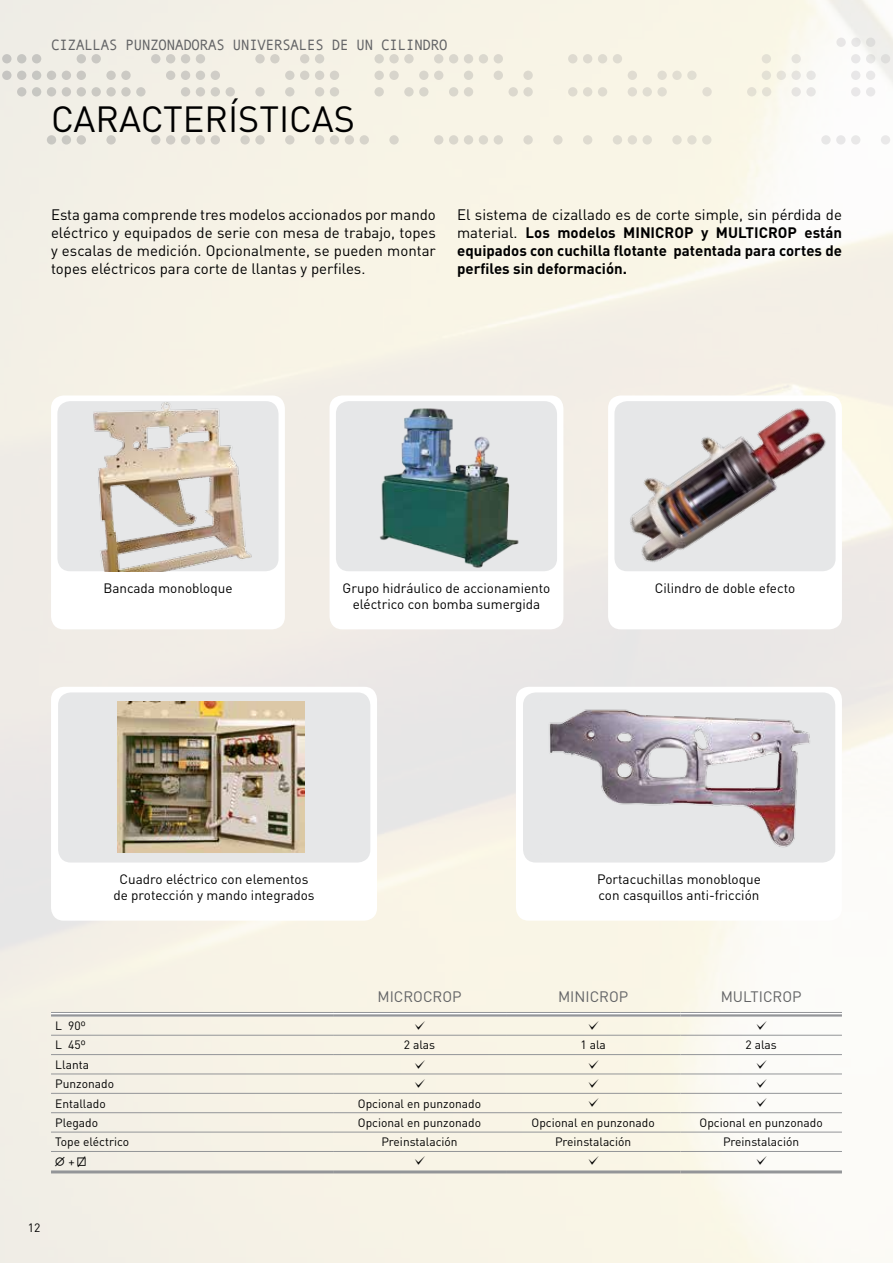
<style>
.page{position:relative;width:893px;height:1263px;background:#fff}
.page>*{position:absolute;margin:0;border:0;box-sizing:border-box;transform-origin:0 0}
.t1{font:36px "DIN Pro";color:#000}
.t2{font:15px/18px "DIN Pro";color:#000;text-align:justify}
.t3{font:700 15px/18px "DIN Pro";color:#000;text-align:justify}
.t4{font:15px "Andale Mono";letter-spacing:-.05em;color:#636466}
.t5{font:15px "DIN Pro";color:#636466}
.t6{font:13.5px/16.2px "DIN Pro";color:#000;text-align:center}
.t7{font:12px "DIN Pro";color:#000}
.t8{font:12px "GEKA";color:#000}
.s1{font-weight:400}
.s2{font-family:"DIN Pro"}
</style>
<div class="page">
<img style="left:0;top:0;width:893px;height:1263px">
<div style="left:51px;top:395px;width:234px;height:234px;background:#fff;border-radius:13px"></div>
<div style="left:51px;top:687px;width:326px;height:234px;background:#fff;border-radius:13px"></div>
<div style="left:516px;top:687px;width:326px;height:234px;background:#fff;border-radius:13px"></div>
<div style="left:330px;top:395px;width:233px;height:234px;background:#fff;border-radius:13px"></div>
<div style="left:608px;top:395px;width:234px;height:234px;background:#fff;border-radius:13px"></div>
<div style="left:57px;top:401px;width:222px;height:170px;background:#e6e7e8;border-radius:13px"></div>
<img style="left:93px;top:402px;width:159px;height:169px">
<div style="left:58px;top:692px;width:312px;height:170px;background:#e6e7e8;border-radius:13px"></div>
<img style="left:118px;top:702px;width:186px;height:150px">
<div style="left:523px;top:692px;width:312px;height:170px;background:#e6e7e8;border-radius:13px"></div>
<img style="left:549px;top:709px;width:261px;height:139px">
<div style="left:336px;top:401px;width:221px;height:170px;background:#e6e7e8;border-radius:13px"></div>
<img style="left:380px;top:408px;width:139px;height:160px">
<img style="left:614px;top:401px;width:222px;height:170px">
<hr style="left:51px;top:1012px;width:282px;height:4px;background:#fff">
<hr style="left:333px;top:1012px;width:173px;height:4px;background:#fff">
<hr style="left:506px;top:1012px;width:174px;height:4px;background:#fff">
<hr style="left:680px;top:1012px;width:162px;height:4px;background:#fff">
<hr style="left:51px;top:1012px;width:282px;height:1px;background:#939598">
<hr style="left:51px;top:1014px;width:282px;height:2px;background:#939598">
<hr style="left:333px;top:1012px;width:173px;height:1px;background:#939598">
<hr style="left:333px;top:1014px;width:173px;height:2px;background:#939598">
<hr style="left:506px;top:1012px;width:174px;height:1px;background:#939598">
<hr style="left:506px;top:1014px;width:174px;height:2px;background:#939598">
<hr style="left:680px;top:1012px;width:162px;height:1px;background:#939598">
<hr style="left:680px;top:1014px;width:162px;height:2px;background:#939598">
<hr style="left:51px;top:1035px;width:282px;height:1px;background:#939598">
<hr style="left:333px;top:1035px;width:173px;height:1px;background:#939598">
<hr style="left:506px;top:1035px;width:174px;height:1px;background:#939598">
<hr style="left:680px;top:1035px;width:162px;height:1px;background:#939598">
<hr style="left:51px;top:1054px;width:282px;height:1px;background:#939598">
<hr style="left:333px;top:1054px;width:173px;height:1px;background:#939598">
<hr style="left:506px;top:1054px;width:174px;height:1px;background:#939598">
<hr style="left:680px;top:1054px;width:162px;height:1px;background:#939598">
<hr style="left:51px;top:1073px;width:282px;height:1px;background:#939598">
<hr style="left:333px;top:1073px;width:173px;height:1px;background:#939598">
<hr style="left:506px;top:1073px;width:174px;height:1px;background:#939598">
<hr style="left:680px;top:1073px;width:162px;height:1px;background:#939598">
<hr style="left:51px;top:1093px;width:282px;height:1px;background:#939598">
<hr style="left:333px;top:1093px;width:173px;height:1px;background:#939598">
<hr style="left:506px;top:1093px;width:174px;height:1px;background:#939598">
<hr style="left:680px;top:1093px;width:162px;height:1px;background:#939598">
<hr style="left:51px;top:1112px;width:282px;height:1px;background:#939598">
<hr style="left:333px;top:1112px;width:173px;height:1px;background:#939598">
<hr style="left:506px;top:1112px;width:174px;height:1px;background:#939598">
<hr style="left:680px;top:1112px;width:162px;height:1px;background:#939598">
<hr style="left:51px;top:1132px;width:282px;height:1px;background:#939598">
<hr style="left:333px;top:1132px;width:173px;height:1px;background:#939598">
<hr style="left:506px;top:1132px;width:174px;height:1px;background:#939598">
<hr style="left:680px;top:1132px;width:162px;height:1px;background:#939598">
<hr style="left:51px;top:1151px;width:282px;height:1px;background:#939598">
<hr style="left:333px;top:1151px;width:173px;height:1px;background:#939598">
<hr style="left:506px;top:1151px;width:174px;height:1px;background:#939598">
<hr style="left:680px;top:1151px;width:162px;height:1px;background:#939598">
<hr style="left:51px;top:1170px;width:282px;height:3px;background:#939598">
<hr style="left:333px;top:1170px;width:173px;height:3px;background:#939598">
<hr style="left:506px;top:1170px;width:174px;height:3px;background:#939598">
<hr style="left:680px;top:1170px;width:162px;height:3px;background:#939598">
<p class="t4" style="left:51px;top:35px;width:398px">CIZALLAS PUNZONADORAS UNIVERSALES DE UN CILINDRO</p>
<h1 class="t1" style="left:51px;top:94px;width:305px">CARACTERÍSTICAS</h1>
<p class="t2" style="left:51px;top:205px;width:386px">Esta gama comprende tres modelos accionados por mando eléctrico y equipados de serie con mesa de trabajo, topes y escalas de medición. Opcionalmente, se pueden montar topes eléctricos para corte de llantas y perfiles.</p>
<p class="t3" style="left:457px;top:205px;width:386px"><span class="s1">El sistema de cizallado es de corte simple, sin pérdida de material.</span> Los modelos MINICROP y MULTICROP están equipados con cuchilla flotante patentada para cortes de perfiles sin deformación.</p>
<p class="t6" style="left:103px;top:579px;width:131px">Bancada monobloque</p>
<p class="t6" style="left:343px;top:579px;width:209px">Grupo hidráulico de accionamiento eléctrico con bomba sumergida</p>
<p class="t6" style="left:655px;top:579px;width:142px">Cilindro de doble efecto</p>
<p class="t6" style="left:113px;top:871px;width:203px">Cuadro eléctrico con elementos de protección y mando integrados</p>
<p class="t6" style="left:597px;top:871px;width:165px;text-align:left">Portacuchillas monobloque con casquillos anti-fricción</p>
<p class="t5" style="left:377px;top:986px;width:86px">MICROCROP</p>
<p class="t5" style="left:558px;top:986px;width:72px">MINICROP</p>
<p class="t5" style="left:721px;top:986px;width:82px">MULTICROP</p>
<p class="t7" style="left:55px;top:1017px;width:32px">L 90º</p>
<p class="t8" style="left:415px;top:1020px;width:10px">G</p>
<p class="t8" style="left:589px;top:1020px;width:10px">G</p>
<p class="t8" style="left:757px;top:1020px;width:10px">G</p>
<p class="t7" style="left:55px;top:1037px;width:32px">L 45º</p>
<p class="t7" style="left:404px;top:1037px;width:33px">2 alas</p>
<p class="t7" style="left:580px;top:1037px;width:27px">1 ala</p>
<p class="t7" style="left:745px;top:1037px;width:33px">2 alas</p>
<p class="t7" style="left:55px;top:1056px;width:35px">Llanta</p>
<p class="t8" style="left:415px;top:1058px;width:10px">G</p>
<p class="t8" style="left:589px;top:1058px;width:10px">G</p>
<p class="t8" style="left:757px;top:1058px;width:10px">G</p>
<p class="t7" style="left:55px;top:1076px;width:60px">Punzonado</p>
<p class="t8" style="left:415px;top:1078px;width:10px">G</p>
<p class="t8" style="left:589px;top:1078px;width:10px">G</p>
<p class="t8" style="left:757px;top:1078px;width:10px">G</p>
<p class="t7" style="left:55px;top:1095px;width:52px">Entallado</p>
<p class="t7" style="left:358px;top:1095px;width:125px">Opcional en punzonado</p>
<p class="t8" style="left:589px;top:1097px;width:10px">G</p>
<p class="t8" style="left:757px;top:1097px;width:10px">G</p>
<p class="t7" style="left:55px;top:1114px;width:44px">Plegado</p>
<p class="t7" style="left:358px;top:1114px;width:125px">Opcional en punzonado</p>
<p class="t7" style="left:532px;top:1114px;width:125px">Opcional en punzonado</p>
<p class="t7" style="left:700px;top:1114px;width:125px">Opcional en punzonado</p>
<p class="t7" style="left:55px;top:1134px;width:75px">Tope eléctrico</p>
<p class="t7" style="left:381px;top:1134px;width:78px">Preinstalación</p>
<p class="t7" style="left:555px;top:1134px;width:78px">Preinstalación</p>
<p class="t7" style="left:723px;top:1134px;width:78px">Preinstalación</p>
<p class="t8" style="left:55px;top:1156px;width:33px">B <span class="s2">+</span> A</p>
<p class="t8" style="left:415px;top:1155px;width:10px">G</p>
<p class="t8" style="left:589px;top:1155px;width:10px">G</p>
<p class="t8" style="left:757px;top:1155px;width:10px">G</p>
<p class="t7" style="left:28px;top:1219px;width:14px">12</p>
</div>
